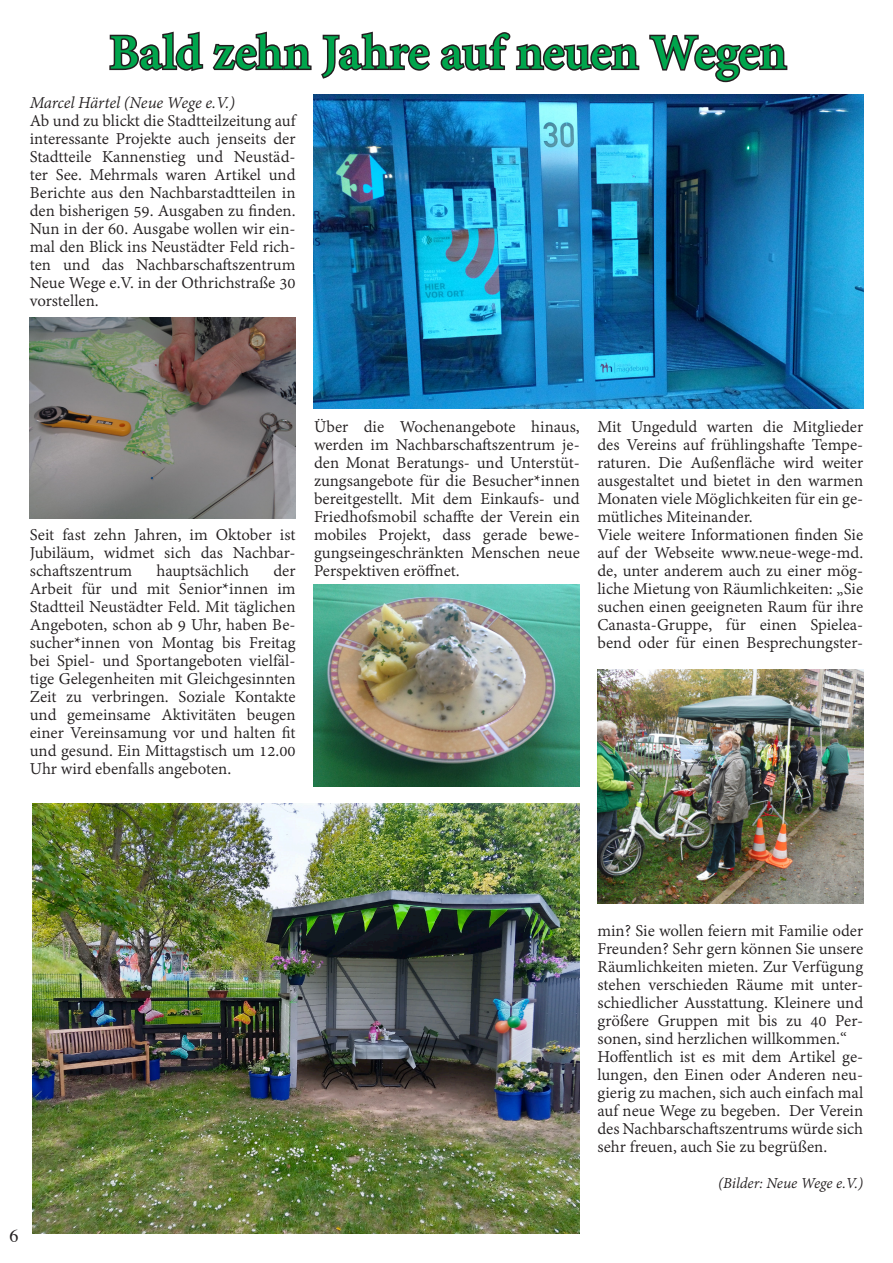
<style>
.page{position:relative;width:893px;height:1263px;background:#fff}
.page>*{position:absolute;margin:0;border:0;box-sizing:border-box;transform-origin:0 0}
.t1{font:700 54px "Adobe Devanagari";letter-spacing:-.01em;color:#00a54c}
.t2{font:18px/18px "Adobe Devanagari";color:#231f20;text-align:justify}
.t3{font:italic 18px "Adobe Devanagari";letter-spacing:-.015em;color:#231f20}
.t4{font:18px "Times";color:#231f20}
.t5{font:italic 16.5px "Adobe Devanagari";letter-spacing:-.005em;color:#231f20}
</style>
<div class="page">
<svg style="left:109px;top:31px;width:95px;height:40px"></svg>
<svg style="left:212px;top:31px;width:100px;height:40px"></svg>
<svg style="left:321px;top:31px;width:109px;height:48px"></svg>
<svg style="left:440px;top:32px;width:200px;height:39px"></svg>
<svg style="left:649px;top:34px;width:139px;height:49px"></svg>
<img style="left:32px;top:804px;width:547px;height:429px">
<img style="left:314px;top:585px;width:265px;height:202px">
<img style="left:597px;top:669px;width:266px;height:235px">
<img style="left:30px;top:318px;width:266px;height:201px">
<img style="left:314px;top:95px;width:549px;height:313px">
<h1 class="t1" style="left:109px;top:22px;width:679px">Bald zehn Jahre auf neuen Wegen</h1>
<p class="t3" style="left:30px;top:93px;width:207px">Marcel Härtel (Neue Wege e.V.)</p>
<p class="t2" style="left:30px;top:113px;width:267px">Ab und zu blickt die Stadtteilzeitung auf interessante Projekte auch jenseits der Stadtteile Kannenstieg und Neustäd&shy;ter See. Mehrmals waren Artikel und Berichte aus den Nachbarstadtteilen in den bisherigen 59. Ausgaben zu finden.<br>Nun in der 60. Ausgabe wollen wir ein&shy;mal den Blick ins Neustädter Feld rich&shy;ten und das Nachbarschaftszentrum Neue Wege e.V. in der Othrichstraße 30 vorstellen.</p>
<p class="t2" style="left:30px;top:527px;width:267px">Seit fast zehn Jahren, im Oktober ist Jubiläum, widmet sich das Nachbar&shy;schaftszentrum</p>
<p class="t2" style="left:30px;top:563px;width:267px;text-indent:244px">der Arbeit für und mit Senior*innen im Stadtteil Neustädter Feld. Mit täglichen Angeboten, schon ab 9 Uhr, haben Be&shy;sucher*innen von Montag bis Freitag bei Spiel- und Sportangeboten vielfäl&shy;tige Gelegenheiten mit Gleichgesinnten Zeit zu verbringen. Soziale Kontakte und gemeinsame Aktivitäten beugen einer Vereinsamung vor und halten fit und gesund. Ein Mittagstisch um 12.00<br>Uhr wird ebenfalls angeboten.</p>
<p class="t2" style="left:157px;top:563px;width:94px">hauptsächlich</p>
<p class="t2" style="left:314px;top:419px;width:267px">Über die Wochenangebote hinaus, werden im Nachbarschaftszentrum je&shy;den Monat Beratungs- und Unterstüt&shy;zungsangebote für die Besucher*innen bereitgestellt. Mit dem Einkaufs- und Friedhofsmobil schaffte der Verein ein mobiles Projekt, dass gerade bewe&shy;gungseingeschränkten Menschen neue Perspektiven eröffnet.</p>
<p class="t2" style="left:597px;top:419px;width:267px;text-align:left">Mit Ungeduld warten die Mitglieder des Vereins auf frühlingshafte Tempe&shy;raturen. Die Außenfläche wird weiter ausgestaltet und bietet in den warmen Monaten viele Möglichkeiten für ein ge&shy;mütliches Miteinander.<br>Viele weitere Informationen finden Sie auf der Webseite www.neue-wege-md. de, unter anderem auch zu einer mög&shy;liche Mietung von Räumlichkeiten: „Sie suchen einen geeigneten Raum für ihre Canasta-Gruppe, für einen Spielea&shy;bend oder für einen Besprechungster-</p>
<p class="t4" style="left:10px;top:1219px;width:10px">6</p>
<p class="t2" style="left:597px;top:923px;width:267px;text-align:left">min? Sie wollen feiern mit Familie oder Freunden? Sehr gern können Sie unsere Räumlichkeiten mieten. Zur Verfügung stehen verschieden Räume mit unter&shy;schiedlicher Ausstattung. Kleinere und größere Gruppen mit bis zu 40 Per&shy;sonen, sind herzlichen willkommen.“ Hoffentlich ist es mit dem Artikel ge&shy;lungen, den Einen oder Anderen neu&shy;gierig zu machen, sich auch einfach mal auf neue Wege zu begeben. Der Verein des Nachbarschaftszentrums würde sich sehr freuen, auch Sie zu begrüßen.</p>
<p class="t5" style="left:718px;top:1174px;width:147px">(Bilder: Neue Wege e.V.)</p>
</div>
